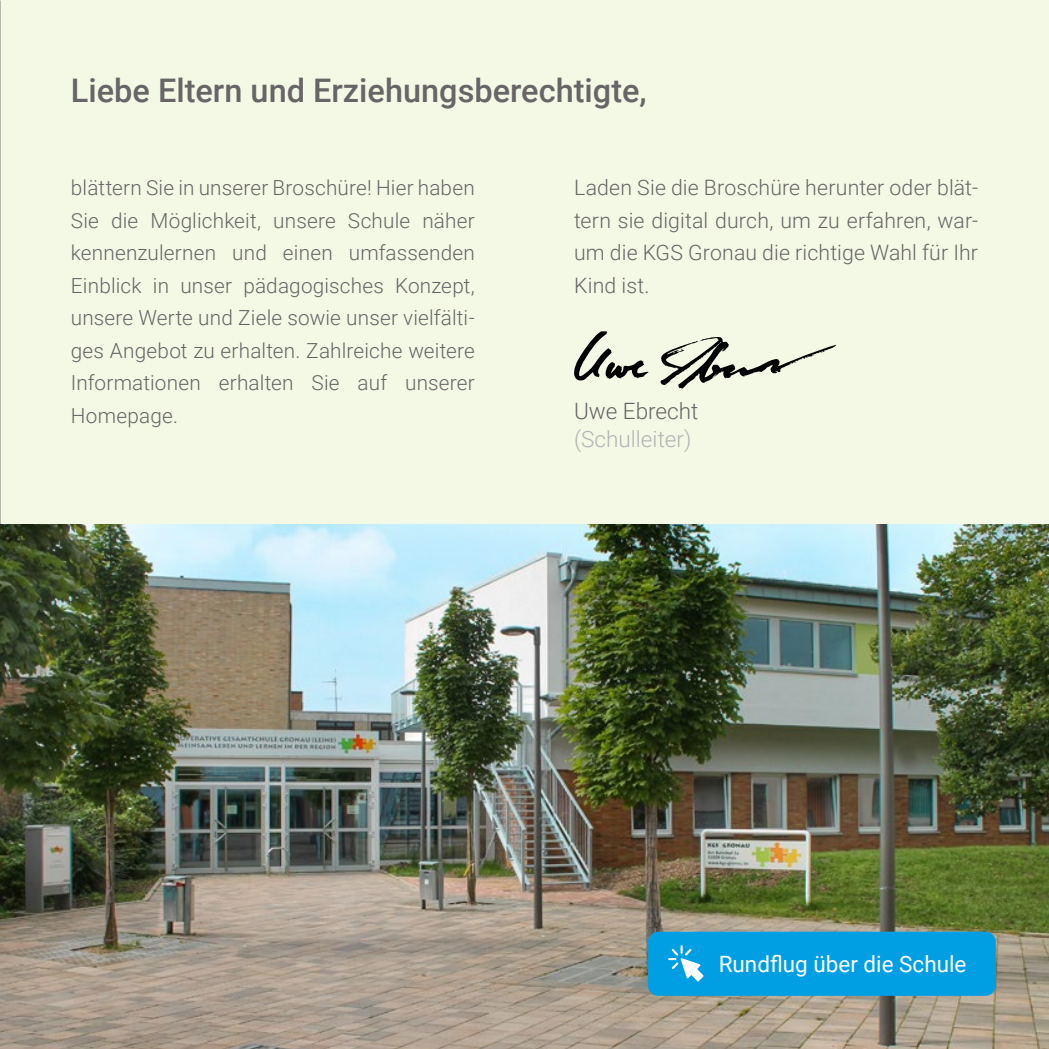
<style>
.page{position:relative;width:1049px;height:1049px;background:#f4f9e6}
.page>*{position:absolute;margin:0;border:0;box-sizing:border-box;transform-origin:0 0}
.t1{font:500 32.5px "Roboto";color:#676565}
.t2{font:22.5px "Roboto";color:#fff}
.t3{font:300 22.5px "Roboto";color:#b3b2b2}
.t4{font:300 22.5px "Roboto";color:#676565}
.t5{font:300 21.25px/32.5px "Roboto";letter-spacing:.005em;color:#676565;text-align:justify}
.t6{font:300 20.75px/32.5px "Roboto";letter-spacing:.01em;color:#676565;text-align:justify}
</style>
<div class="page">
<img style="left:0;top:524px;width:1049px;height:525px">
<img style="left:0;top:0;width:1px;height:524px">
<svg style="left:574px;top:331px;width:75px;height:50px"></svg>
<svg style="left:660px;top:337px;width:176px;height:52px"></svg>
<div style="left:648px;top:932px;width:348px;height:64px;background:#009fe3;border-radius:11px"></div>
<svg style="left:668px;top:945px;width:35px;height:36px"></svg>
<h1 class="t1" style="left:71px;top:68px;width:577px">Liebe Eltern und Erziehungsberechtigte,</h1>
<p class="t6" style="left:71px;top:171px;width:405px">blättern Sie in unserer Broschüre! Hier haben Sie die Möglichkeit, unsere Schule näher kennenzulernen und einen umfassenden Einblick in unser pädagogisches Konzept, unsere Werte und Ziele sowie unser vielfälti&shy;ges Angebot zu erhalten. Zahlreiche weitere Informationen erhalten Sie auf unserer Homepage.</p>
<p class="t5" style="left:574px;top:170px;width:405px">Laden Sie die Broschüre herunter oder blät&shy;tern sie digital durch, um zu erfahren, war&shy;um die KGS Gronau die richtige Wahl für Ihr Kind ist.</p>
<p class="t4" style="left:574px;top:396px;width:126px">Uwe Ebrecht</p>
<p class="t3" style="left:574px;top:423px;width:119px">(Schulleiter)</p>
<p class="t2" style="left:719px;top:948px;width:249px">Rundflug über die Schule</p>
</div>
